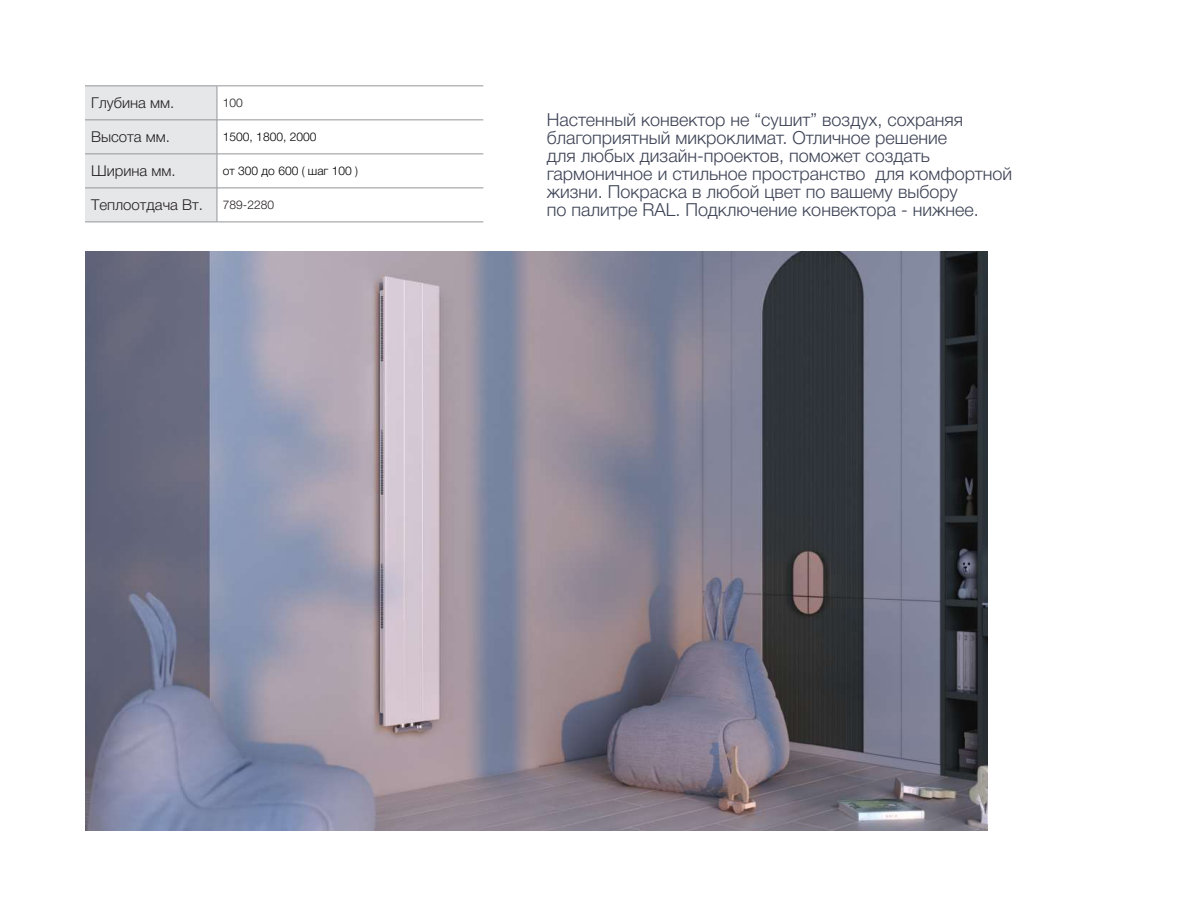
<style>
.page{position:relative;width:1188px;height:918px;background:#fff}
.page>*{position:absolute;margin:0;border:0;box-sizing:border-box;transform-origin:0 0}
.t1{font:300 18px/18px "Helvetica Neue Cyr";color:#3d4355}
.t2{font:300 15px "Helvetica Neue Cyr";color:#231f20}
.t3{font:300 12px "Helvetica Neue Cyr";color:#000001}
.t4{font:300 12px "Helvetica Neue Cyr";color:#231f20}
</style>
<div class="page">
<img style="left:85px;top:251px;width:902px;height:579px">
<div style="left:85px;top:86px;width:132px;height:136px;background:#e6e7e9"></div>
<hr style="left:217px;top:86px;width:1px;height:34px;background:#939598">
<hr style="left:85px;top:120px;width:132px;height:1px;background:#939598">
<hr style="left:217px;top:120px;width:266px;height:1px;background:#939598">
<hr style="left:217px;top:120px;width:1px;height:34px;background:#939598">
<hr style="left:85px;top:154px;width:132px;height:1px;background:#939598">
<hr style="left:217px;top:154px;width:266px;height:1px;background:#939598">
<hr style="left:217px;top:154px;width:1px;height:34px;background:#939598">
<hr style="left:85px;top:188px;width:132px;height:1px;background:#939598">
<hr style="left:217px;top:188px;width:266px;height:1px;background:#939598">
<hr style="left:217px;top:188px;width:1px;height:34px;background:#939598">
<hr style="left:85px;top:85px;width:132px;height:1px;background:#939598">
<hr style="left:217px;top:85px;width:266px;height:1px;background:#939598">
<hr style="left:85px;top:222px;width:132px;height:1px;background:#939598">
<hr style="left:217px;top:222px;width:266px;height:1px;background:#939598">
<p class="t2" style="left:91px;top:95px;width:85px">Глубина мм.</p>
<p class="t4" style="left:223px;top:96px;width:22px">100</p>
<p class="t2" style="left:91px;top:129px;width:80px">Высота мм.</p>
<p class="t3" style="left:223px;top:130px;width:95px">1500, 1800, 2000</p>
<p class="t2" style="left:91px;top:163px;width:86px">Ширина мм.</p>
<p class="t3" style="left:223px;top:164px;width:137px">от 300 до 600 ( шаг 100 )</p>
<p class="t2" style="left:91px;top:197px;width:113px">Теплоотдача Вт.</p>
<p class="t4" style="left:223px;top:198px;width:53px">789-2280</p>
<p class="t1" style="left:547px;top:111px;width:467px">Настенный конвектор не “сушит” воздух, сохраняя благоприятный микроклимат. Отличное решение<br>для любых дизайн-проектов, поможет создать гармоничное и стильное пространство для комфортной жизни. Покраска в любой цвет по вашему выбору<br>по палитре RAL. Подключение конвектора - нижнее.</p>
</div>
